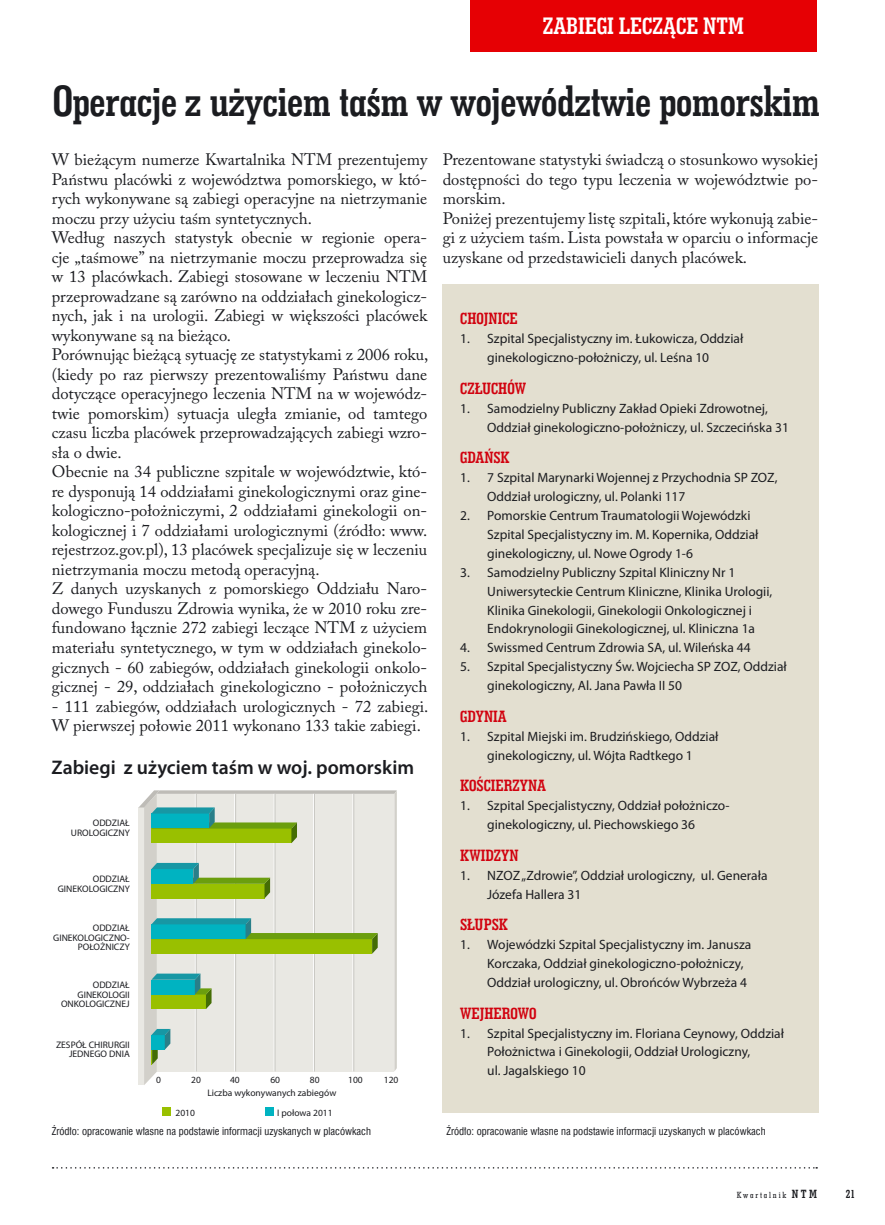
<style>
.page{position:relative;width:885px;height:1225px;background:#fff}
.page>*{position:absolute;margin:0;border:0;box-sizing:border-box;transform-origin:0 0}
.t1{font:45px "Geo Slab 703 Bd Cn EU Normal";letter-spacing:-.01em;color:#1b1c20}
.t2{font:24px "Geo Slab 703 Bd Cn EU Normal";color:#fff}
.t3{font:600 19.8px "Myriad Pro";color:#1b1c20}
.t4{font:16.5px/19.5px "Adobe Caslon Pro";color:#1b1c20}
.t5{font:16.5px "Geo Slab 703 Bd Cn EU Normal";color:#d1010e}
.t6{font:13.5px/18.9px "Myriad Pro";color:#1b1c20}
.t7{font:12px "Geo Slab 703 Bd Cn EU Normal";color:#1b1c20}
.t8{font:10.5px "Swis 721 Cn EU Normal";color:#1b1c20}
.t9{font:9.45px/9.4px "Myriad Pro";color:#1b1c20;text-align:right}
.t10{font:9px "Geo Slab 703 Md Cn EU Normal";letter-spacing:.2em;color:#1b1c20}
.s1{font-family:"Geo Slab 703 Bd Cn EU Normal";font-size:12px}
</style>
<div class="page">
<div style="left:470px;top:0;width:346px;height:51px;background:#e60004"></div>
<svg style="left:53px;top:1167px;width:764px;height:1px"></svg>
<div style="left:442px;top:284px;width:376px;height:828px;background:#e3dfd0"></div>
<svg style="left:138px;top:790px;width:259px;height:295px;background:#cbdbc1"></svg>
<div style="left:162px;top:1107px;width:9px;height:9px;background:#99c000"></div>
<div style="left:265px;top:1107px;width:8px;height:9px;background:#00b3c1"></div>
<h2 class="t2" style="left:542px;top:11px;width:203px">ZABIEGI LECZĄCE NTM</h2>
<h1 class="t1" style="left:53px;top:72px;width:769px">OPERACJE Z UŻYCIEM TAŚM W WOJEWÓDZTWIE POMORSKIM</h1>
<p class="t4" style="left:52px;top:150px;width:378px">W bieżącym numerze Kwartalnika NTM prezentujemy Państwu placówki z województwa pomorskiego, w któ&shy;rych wykonywane są zabiegi operacyjne na nietrzymanie moczu przy użyciu taśm syntetycznych.<br>Według naszych statystyk obecnie w regionie opera&shy;cje „taśmowe” na nietrzymanie moczu przeprowadza się w 13 placówkach. Zabiegi stosowane w leczeniu NTM przeprowadzane są zarówno na oddziałach ginekologicz&shy;nych, jak i na urologii. Zabiegi w większości placówek wykonywane są na bieżąco.<br>Porównując bieżącą sytuację ze statystykami z 2006 roku, (kiedy po raz pierwszy prezentowaliśmy Państwu dane dotyczące operacyjnego leczenia NTM na w wojewódz&shy;twie pomorskim) sytuacja uległa zmianie, od tamtego czasu liczba placówek przeprowadzających zabiegi wzro&shy;sła o dwie.<br>Obecnie na 34 publiczne szpitale w województwie, któ&shy;re dysponują 14 oddziałami ginekologicznymi oraz gine&shy;kologiczno-położniczymi, 2 oddziałami ginekologii on&shy;kologicznej i 7 oddziałami urologicznymi (źródło: www. rejestrzoz.gov.pl), 13 placówek specjalizuje się w leczeniu nietrzymania moczu metodą operacyjną.<br>Z danych uzyskanych z pomorskiego Oddziału Naro&shy;dowego Funduszu Zdrowia wynika, że w 2010 roku zre&shy;fundowano łącznie 272 zabiegi leczące NTM z użyciem materiału syntetycznego, w tym w oddziałach ginekolo&shy;gicznych - 60 zabiegów, oddziałach ginekologii onkolo&shy;gicznej - 29, oddziałach ginekologiczno - położniczych</p>
<p class="t4" style="left:52px;top:696px;width:378px">- 111 zabiegów, oddziałach urologicznych - 72 zabiegi.<br>W pierwszej połowie 2011 wykonano 133 takie zabiegi.</p>
<p class="t3" style="left:51px;top:754px;width:364px">Zabiegi z użyciem taśm w woj. pomorskim</p>
<p class="t9" style="left:71px;top:818px;width:60px">ODDZIAŁ<br>UROLOGICZNY</p>
<p class="t9" style="left:58px;top:874px;width:73px">ODDZIAŁ<br>GINEKOLOGICZNY</p>
<p class="t9" style="left:53px;top:923px;width:78px">ODDZIAŁ<br>GINEKOLOGICZNO-<br>POŁOŻNICZY</p>
<p class="t9" style="left:61px;top:980px;width:70px">ODDZIAŁ<br>GINEKOLOGII<br>ONKOLOGICZNEJ</p>
<p class="t9" style="left:56px;top:1039px;width:75px">ZESPÓŁ CHIRURGII<br>JEDNEGO DNIA</p>
<p class="t9" style="left:156px;top:1075px;width:6px">0</p>
<p class="t9" style="left:191px;top:1075px;width:11px">20</p>
<p class="t9" style="left:230px;top:1075px;width:11px">40</p>
<p class="t9" style="left:270px;top:1075px;width:11px">60</p>
<p class="t9" style="left:310px;top:1075px;width:11px">80</p>
<p class="t9" style="left:348px;top:1075px;width:16px">100</p>
<p class="t9" style="left:384px;top:1075px;width:16px">120</p>
<p class="t9" style="left:175px;top:1107px;width:21px">2010</p>
<p class="t9" style="left:277px;top:1107px;width:57px">I połowa 2011</p>
<p class="t9" style="left:207px;top:1088px;width:130px">Liczba wykonywanych zabiegów</p>
<p class="t4" style="left:442px;top:150px;width:377px">Prezentowane statystyki świadczą o stosunkowo wysokiej dostępności do tego typu leczenia w województwie po&shy;morskim.<br>Poniżej prezentujemy listę szpitali, które wykonują zabie&shy;gi z użyciem taśm. Lista powstała w oparciu o informacje uzyskane od przedstawicieli danych placówek.</p>
<p class="t5" style="left:460px;top:308px;width:16px">CHOJNICE</p>
<p class="t6" style="left:460px;top:329px;width:284px;text-align:center">1. Szpital Specjalistyczny im. Łukowicza, Oddział ginekologiczno-położniczy, ul. Leśna 10</p>
<p class="t5" style="left:460px;top:378px;width:17px">CZŁUCHÓW</p>
<p class="t6" style="left:487px;top:398px;width:303px;text-indent:-27px">1. Samodzielny Publiczny Zakład Opieki Zdrowotnej,<br>Oddział ginekologiczno-położniczy, ul. Szczecińska 31</p>
<p class="t5" style="left:460px;top:447px;width:42px">GDAŃSK</p>
<p class="t6" style="left:487px;top:468px;width:292px;text-indent:-27px">1. 7 Szpital Marynarki Wojennej z Przychodnia SP ZOZ,<br>Oddział urologiczny, ul. Polanki 117</p>
<p class="t6" style="left:487px;top:506px;width:273px;text-indent:-27px">2. Pomorskie Centrum Traumatologii Wojewódzki<br>Szpital Specjalistyczny im. M. Kopernika, Oddział ginekologiczny, ul. Nowe Ogrody 1-6</p>
<p class="t6" style="left:487px;top:562px;width:286px;text-indent:-27px">3. Samodzielny Publiczny Szpital Kliniczny Nr 1<br>Uniwersyteckie Centrum Kliniczne, Klinika Urologii, Klinika Ginekologii, Ginekologii Onkologicznej i Endokrynologii Ginekologicznej, ul. Kliniczna 1a</p>
<p class="t6" style="left:460px;top:638px;width:292px">4. Swissmed Centrum Zdrowia SA, ul. Wileńska 44</p>
<p class="t6" style="left:487px;top:657px;width:301px;text-indent:-27px">5. Szpital Specjalistyczny Św. Wojciecha SP ZOZ, Oddział ginekologiczny, Al. Jana Pawła II 50</p>
<p class="t5" style="left:460px;top:706px;width:16px">GDYNIA</p>
<p class="t6" style="left:460px;top:726px;width:260px;text-align:center">1. Szpital Miejski im. Brudzińskiego, Oddział ginekologiczny, ul. Wójta Radtkego 1</p>
<p class="t5" style="left:460px;top:775px;width:18px">KOŚCIERZYNA</p>
<p class="t6" style="left:460px;top:796px;width:271px;text-align:center">1. Szpital Specjalistyczny, Oddział położniczo&shy;ginekologiczny, ul. Piechowskiego 36</p>
<p class="t5" style="left:460px;top:845px;width:19px">KWIDZYN</p>
<p class="t6" style="left:487px;top:865px;width:282px;text-indent:-27px">1. NZOZ „Zdrowie”, Oddział urologiczny, ul. Generała<br>Józefa Hallera 31</p>
<p class="t5" style="left:460px;top:914px;width:17px">SŁUPSK</p>
<p class="t6" style="left:487px;top:935px;width:265px;text-indent:-27px">1. Wojewódzki Szpital Specjalistyczny im. Janusza<br>Korczaka, Oddział ginekologiczno-położniczy,<br>Oddział urologiczny, ul. Obrońców Wybrzeża 4</p>
<p class="t5" style="left:460px;top:1002px;width:21px">WEJHEROWO</p>
<p class="t6" style="left:487px;top:1023px;width:298px;text-indent:-27px">1. Szpital Specjalistyczny im. Floriana Ceynowy, Oddział<br>Położnictwa i Ginekologii, Oddział Urologiczny,<br>ul. Jagalskiego 10</p>
<p class="t8" style="left:52px;top:1124px;width:321px">Źródło: opracowanie własne na podstawie informacji uzyskanych w placówkach</p>
<p class="t8" style="left:446px;top:1124px;width:321px">Źródło: opracowanie własne na podstawie informacji uzyskanych w placówkach</p>
<p class="t10" style="left:736px;top:1189px;width:82px">Kwartalnik <span class="s1">NTM</span></p>
<p class="t7" style="left:845px;top:1186px;width:11px">21</p>
</div>
